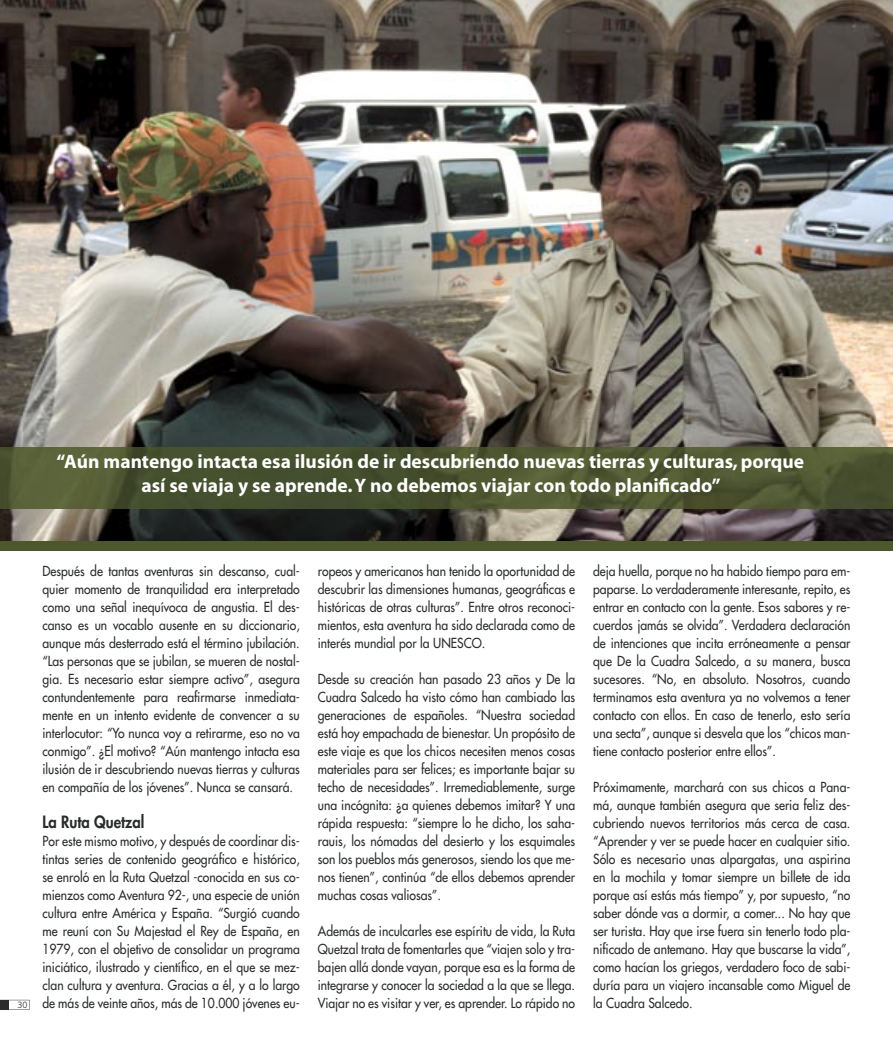
<style>
.page{position:relative;width:893px;height:1042px;background:#fff}
.page>*{position:absolute;margin:0;border:0;box-sizing:border-box;transform-origin:0 0}
.t1{font:700 19.5px/23.4px "Myriad";color:#fff;text-align:center}
.t2{font:800 16.5px "Futura";color:#2a2c2c;scale:.9 1}
.t3{font:13.5px/18px "Futura";color:#2a2c2c;text-align:justify;scale:.9 1}
.t4{font:9px "Bastardus Sans";color:#2a2c2c}
</style>
<div class="page">
<img style="left:0;top:0;width:893px;height:541px">
<img style="left:0;top:447px;width:893px;height:61px">
<div style="left:0;top:541px;width:893px;height:9px;background:#4c582b"></div>
<svg style="left:9px;top:1000px;width:21px;height:9px"></svg>
<div style="left:0;top:1000px;width:9px;height:9px;background:#2a2c2c"></div>
<h1 class="t1" style="left:57px;top:451px;width:749px">“Aún mantengo intacta esa ilusión de ir descubriendo nuevas tierras y culturas, porque así se viaja y se aprende. Y no debemos viajar con todo planificado”</h1>
<p class="t4" style="left:18px;top:999px;width:12px">30</p>
<p class="t3" style="left:43px;top:562px;width:287px">Después de tantas aventuras sin descanso, cual&shy;quier momento de tranquilidad era interpretado como una señal inequívoca de angustia. El des&shy;canso es un vocablo ausente en su diccionario, aunque más desterrado está el término jubilación. “Las personas que se jubilan, se mueren de nostal&shy;gia. Es necesario estar siempre activo”, asegura contundentemente para reafirmarse inmediata&shy;mente en un intento evidente de convencer a su interlocutor: “Yo nunca voy a retirarme, eso no va conmigo”. ¿El motivo? “Aún mantengo intacta esa ilusión de ir descubriendo nuevas tierras y culturas en compañía de los jóvenes”. Nunca se cansará.</p>
<p class="t2" style="left:43px;top:811px;width:115px">La Ruta Quetzal</p>
<p class="t3" style="left:43px;top:832px;width:287px">Por este mismo motivo, y después de coordinar dis&shy;tintas series de contenido geográfico e histórico, se enroló en la Ruta Quetzal -conocida en sus co&shy;mienzos como Aventura 92-, una especie de unión cultura entre América y España. “Surgió cuando me reuní con Su Majestad el Rey de España, en 1979, con el objetivo de consolidar un programa iniciático, ilustrado y científico, en el que se mez&shy;clan cultura y aventura. Gracias a él, y a lo largo de más de veinte años, más de 10.000 jóvenes eu-</p>
<p class="t3" style="left:318px;top:562px;width:287px">ropeos y americanos han tenido la oportunidad de descubrir las dimensiones humanas, geográficas e históricas de otras culturas”. Entre otros reconoci&shy;mientos, esta aventura ha sido declarada como de interés mundial por la UNESCO.</p>
<p class="t3" style="left:318px;top:670px;width:287px">Desde su creación han pasado 23 años y De la Cuadra Salcedo ha visto cómo han cambiado las generaciones de españoles. “Nuestra sociedad está hoy empachada de bienestar. Un propósito de este viaje es que los chicos necesiten menos cosas materiales para ser felices; es importante bajar su techo de necesidades”. Irremediablemente, surge una incógnita: ¿a quienes debemos imitar? Y una rápida respuesta: “siempre lo he dicho, los saha&shy;rauis, los nómadas del desierto y los esquimales son los pueblos más generosos, siendo los que me&shy;nos tienen”, continúa “de ellos debemos aprender muchas cosas valiosas”.</p>
<p class="t3" style="left:318px;top:922px;width:287px">Además de inculcarles ese espíritu de vida, la Ruta Quetzal trata de fomentarles que “viajen solo y tra&shy;bajen allá donde vayan, porque esa es la forma de integrarse y conocer la sociedad a la que se llega.<br>Viajar no es visitar y ver, es aprender. Lo rápido no</p>
<p class="t3" style="left:593px;top:562px;width:287px">deja huella, porque no ha habido tiempo para em&shy;paparse. Lo verdaderamente interesante, repito, es entrar en contacto con la gente. Esos sabores y re&shy;cuerdos jamás se olvida”. Verdadera declaración de intenciones que incita erróneamente a pensar que De la Cuadra Salcedo, a su manera, busca sucesores. “No, en absoluto. Nosotros, cuando terminamos esta aventura ya no volvemos a tener contacto con ellos. En caso de tenerlo, esto sería una secta”, aunque si desvela que los “chicos man&shy;tiene contacto posterior entre ellos”.</p>
<p class="t3" style="left:593px;top:778px;width:287px">Próximamente, marchará con sus chicos a Pana&shy;má, aunque también asegura que seria feliz des&shy;cubriendo nuevos territorios más cerca de casa. “Aprender y ver se puede hacer en cualquier sitio.<br>Sólo es necesario unas alpargatas, una aspirina en la mochila y tomar siempre un billete de ida porque así estás más tiempo” y, por supuesto, “no saber dónde vas a dormir, a comer... No hay que ser turista. Hay que irse fuera sin tenerlo todo pla&shy;nificado de antemano. Hay que buscarse la vida”, como hacían los griegos, verdadero foco de sabi&shy;duría para un viajero incansable como Miguel de la Cuadra Salcedo.</p>
</div>
